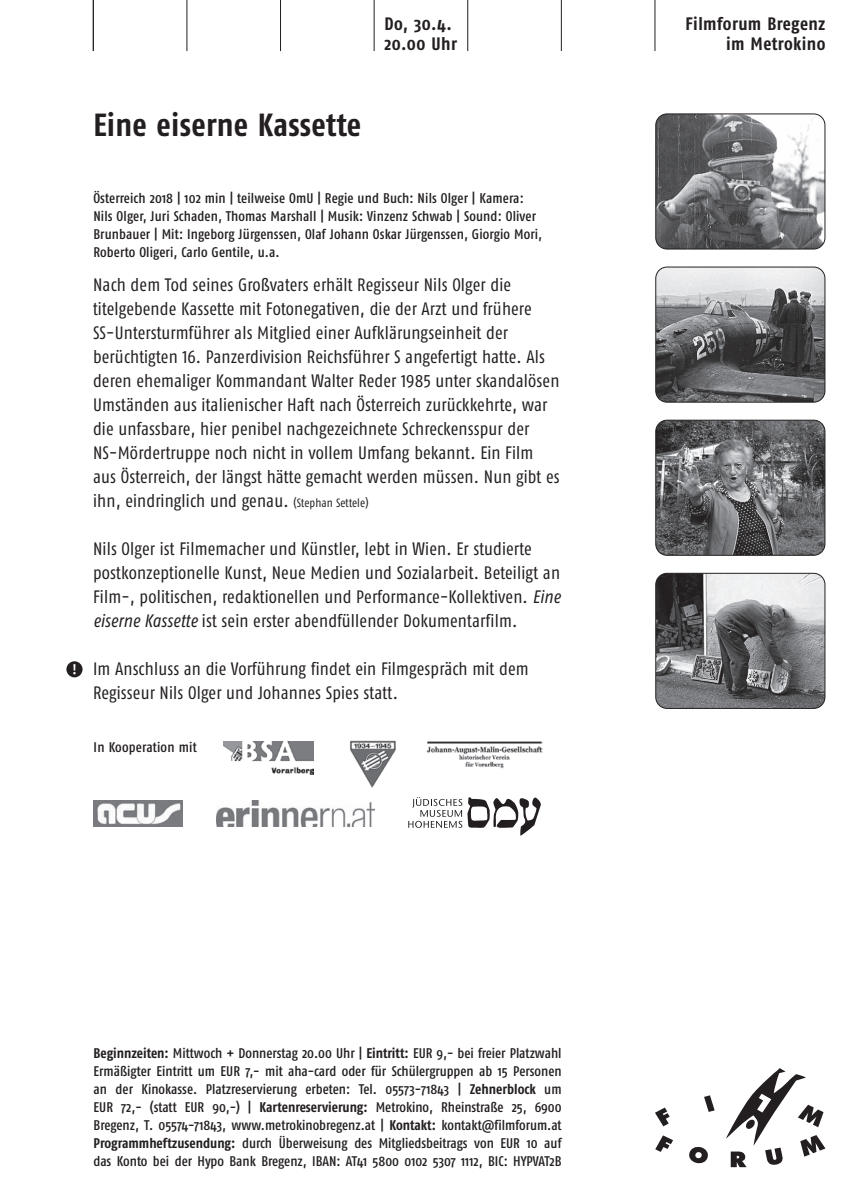
<style>
.page{position:relative;width:851px;height:1191px;background:#fff}
.page>*{position:absolute;margin:0;border:0;box-sizing:border-box;transform-origin:0 0}
.t1{font:700 32px "Fago Co";letter-spacing:.01em;color:#231f20}
.t2{font:18px/24px "Fago Co Lf";letter-spacing:.01em;color:#231f20}
.t3{font:700 18px/20px "Fago Co";letter-spacing:.02em;color:#231f20}
.t4{font:500 14px/18px "Fago Co";letter-spacing:.005em;color:#231f20}
.t5{font:700 14px "Fago Co";color:#fff}
.s1{font-size:12px}
.s2{font-style:italic}
.s3{font-weight:700}
</style>
<div class="page">
<hr style="left:93px;top:0;width:1px;height:51px;background:#231f20">
<hr style="left:186px;top:0;width:1px;height:51px;background:#231f20">
<hr style="left:280px;top:0;width:1px;height:51px;background:#231f20">
<hr style="left:374px;top:0;width:1px;height:51px;background:#231f20">
<hr style="left:467px;top:0;width:1px;height:51px;background:#231f20">
<hr style="left:561px;top:0;width:1px;height:51px;background:#231f20">
<hr style="left:654px;top:0;width:1px;height:51px;background:#231f20">
<img style="left:655px;top:114px;width:169px;height:135px">
<div style="left:655px;top:113px;width:170px;height:136px;border:1px solid #231f20;border-radius:11px"></div>
<img style="left:657px;top:268px;width:167px;height:134px">
<div style="left:655px;top:266px;width:170px;height:137px;border:1px solid #231f20;border-radius:11px"></div>
<img style="left:655px;top:420px;width:169px;height:135px">
<div style="left:655px;top:420px;width:170px;height:136px;border:1px solid #231f20;border-radius:11px"></div>
<img style="left:656px;top:573px;width:168px;height:135px">
<div style="left:655px;top:573px;width:170px;height:136px;border:1px solid #231f20;border-radius:11px"></div>
<div style="left:66px;top:661px;width:16px;height:16px;background:#231f20;border-radius:50%"></div>
<img style="left:93px;top:800px;width:90px;height:27px">
<img style="left:216px;top:800px;width:159px;height:27px">
<svg style="left:408px;top:797px;width:133px;height:38px"></svg>
<img style="left:427px;top:741px;width:115px;height:27px">
<img style="left:223px;top:741px;width:90px;height:33px">
<img style="left:350px;top:740px;width:46px;height:48px">
<svg style="left:655px;top:1107px;width:14px;height:19px"></svg>
<svg style="left:704px;top:1095px;width:10px;height:17px"></svg>
<svg style="left:655px;top:1135px;width:18px;height:16px"></svg>
<svg style="left:689px;top:1147px;width:19px;height:17px"></svg>
<svg style="left:726px;top:1068px;width:99px;height:99px"></svg>
<p class="t3" style="left:384px;top:13px;width:74px">Do, 30.4.<br>20.00 Uhr</p>
<h1 class="t1" style="left:93px;top:107px;width:269px">Eine eiserne Kassette</h1>
<p class="t5" style="left:73px;top:661px;width:6px">!</p>
<p class="t4" style="left:93px;top:189px;width:450px">Österreich 2018 | 102 min | teilweise OmU | Regie und Buch: Nils Olger | Kamera:<br>Nils Olger, Juri Schaden, Thomas Marshall | Musik: Vinzenz Schwab | Sound: Oliver Brunbauer | Mit: Ingeborg Jürgenssen, Olaf Johann Oskar Jürgenssen, Giorgio Mori, Roberto Oligeri, Carlo Gentile, u.a.</p>
<p class="t2" style="left:93px;top:272px;width:468px">Nach dem Tod seines Großvaters erhält Regisseur Nils Olger die titelgebende Kassette mit Fotonegativen, die der Arzt und frühere SS-Untersturmführer als Mitglied einer Aufklärungseinheit der berüchtigten 16. Panzerdivision Reichsführer S angefertigt hatte. Als deren ehemaliger Kommandant Walter Reder 1985 unter skandalösen Umständen aus italienischer Haft nach Österreich zurückkehrte, war die unfassbare, hier penibel nachgezeichnete Schreckensspur der NS-Mördertruppe noch nicht in vollem Umfang bekannt. Ein Film aus Österreich, der längst hätte gemacht werden müssen. Nun gibt es ihn, eindringlich und genau. <span class="s1">(Stephan Settele)</span></p>
<p class="t2" style="left:93px;top:536px;width:468px">Nils Olger ist Filmemacher und Kü nstler, lebt in Wien. Er studierte postkonzeptionelle Kunst, Neue Medien und Sozialarbeit. Beteiligt an Film-, politischen, redaktionellen und Performance-Kollektiven. <span class="s2">Eine eiserne Kassette</span> ist sein erster abendfü llender Dokumentarfilm.</p>
<p class="t2" style="left:93px;top:656px;width:437px">Im Anschluss an die Vorfü hrung findet ein Filmgespräch mit dem<br>Regisseur Nils Olger und Johannes Spies statt.</p>
<p class="t4" style="left:94px;top:737px;width:105px">In Kooperation mit</p>
<p class="t4" style="left:94px;top:1044px;width:469px;text-align:justify"><span class="s3">Beginnzeiten:</span> Mittwoch + Donnerstag 20.00 Uhr | <span class="s3">Eintritt:</span> EUR 9,- bei freier Platzwahl Ermäßigter Eintritt um EUR 7,- mit aha-card oder für Schülergruppen ab 15 Personen an der Kinokasse. Platzreservierung erbeten: Tel. 05573-71843 | <span class="s3">Zehnerblock</span> um EUR 72,- (statt EUR 90,-) | <span class="s3">Kartenreservierung:</span> Metrokino, Rheinstraße 25, 6900<br>Bregenz, T. 05574-71843, www.metrokinobregenz.at | <span class="s3">Kontakt:</span> kontakt@filmforum.at <span class="s3">Programmheftzusendung:</span> durch Überweisung des Mitgliedsbeitrags von EUR 10 auf das Konto bei der Hypo Bank Bregenz, IBAN: AT41 5800 0102 5307 1112, BIC: HYPVAT2B</p>
<p class="t3" style="left:685px;top:13px;width:141px;text-align:right">Filmforum Bregenz im Metrokino</p>
</div>
